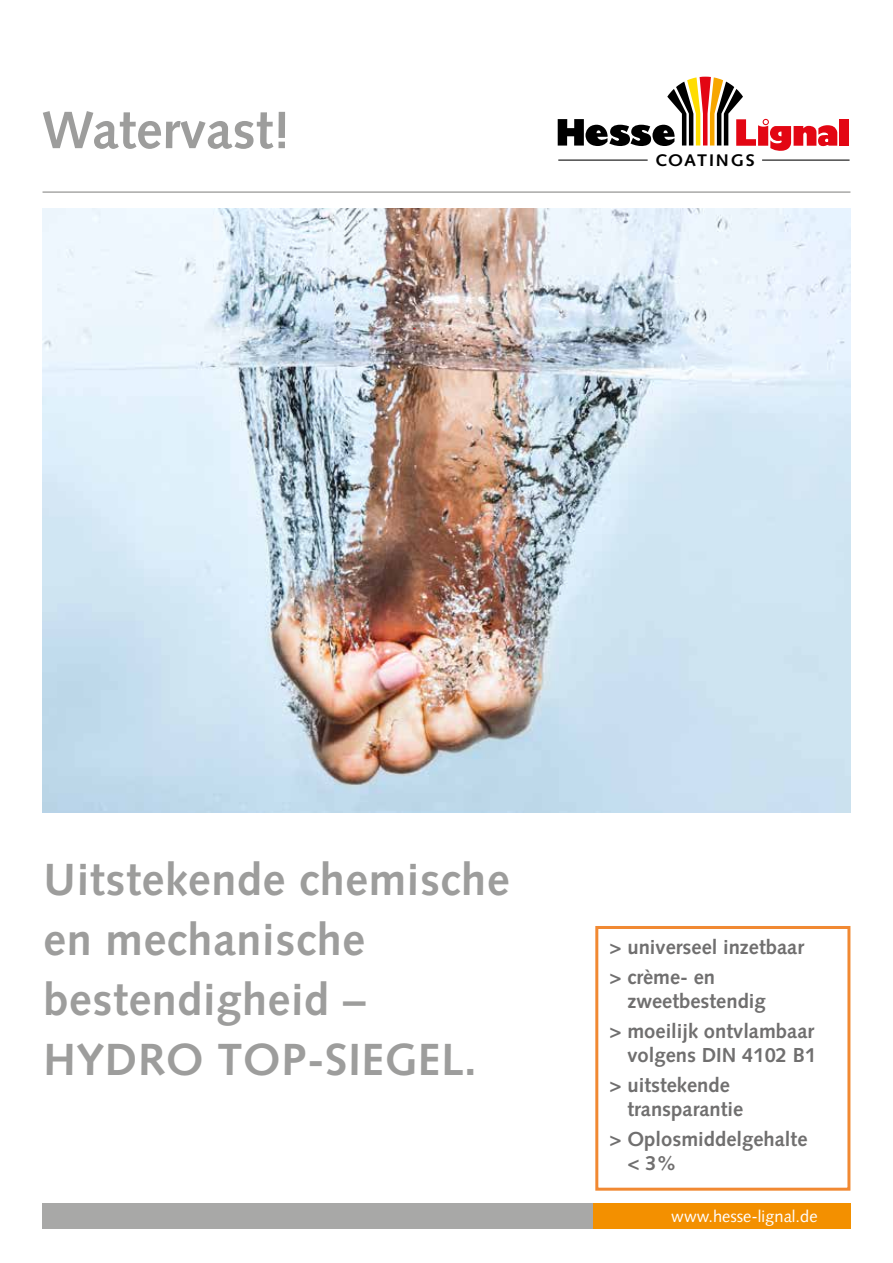
<style>
.page{position:relative;width:893px;height:1263px;background:#fff}
.page>*{position:absolute;margin:0;border:0;box-sizing:border-box;transform-origin:0 0}
.t1{font:700 52.5px "Syntax";color:#9d9d9c}
.t2{font:700 45px/60px "Syntax";letter-spacing:.015em;color:#9d9d9c}
.t3{font:700 20.25px/30px "Syntax";color:#706f6f}
.t4{font:700 16.8px "Syntax";letter-spacing:.1em;color:#000;scale:1.07 1}
.t5{font:16.5px "Syntax";color:#fff}
</style>
<div class="page">
<img style="left:43px;top:208px;width:807px;height:604px">
<div style="left:43px;top:1203px;width:807px;height:26px;background:#a8a8a7"></div>
<div style="left:592px;top:1203px;width:258px;height:26px;background:#f39000"></div>
<hr style="left:43px;top:191px;width:807px;height:2px;background:#a8a8a7">
<hr style="left:558px;top:160px;width:90px;height:1px;background:#000">
<hr style="left:762px;top:160px;width:87px;height:1px;background:#000">
<div style="left:839px;top:119px;width:10px;height:27px;background:#e30613"></div>
<svg style="left:558px;top:77px;width:279px;height:74px"></svg>
<div style="left:595px;top:926px;width:255px;height:265px;background:#fff;border:3px solid #f18932"></div>
<h1 class="t1" style="left:42px;top:100px;width:250px">Watervast!</h1>
<p class="t4" style="left:655px;top:150px;width:95px">COATINGS</p>
<h2 class="t2" style="left:44px;top:850px;width:467px">Uitstekende chemische en mechanische bestendigheid –<br>HYDRO TOP-SIEGEL.</h2>
<p class="t3" style="left:610px;top:932px;width:196px">&gt; universeel inzetbaar &gt; crème- en</p>
<p class="t3" style="left:610px;top:986px;width:206px;text-indent:18px">zweetbestendig<br>&gt; moeilijk ontvlambaar</p>
<p class="t3" style="left:610px;top:1040px;width:208px;text-indent:18px">volgens DIN 4102 B1 &gt; uitstekende</p>
<p class="t3" style="left:610px;top:1094px;width:199px;text-indent:18px">transparantie<br>&gt; Oplosmiddelgehalte</p>
<p class="t3" style="left:627px;top:1148px;width:51px">&lt; 3%</p>
<p class="t5" style="left:671px;top:1207px;width:148px">www.hesse-lignal.de</p>
</div>
